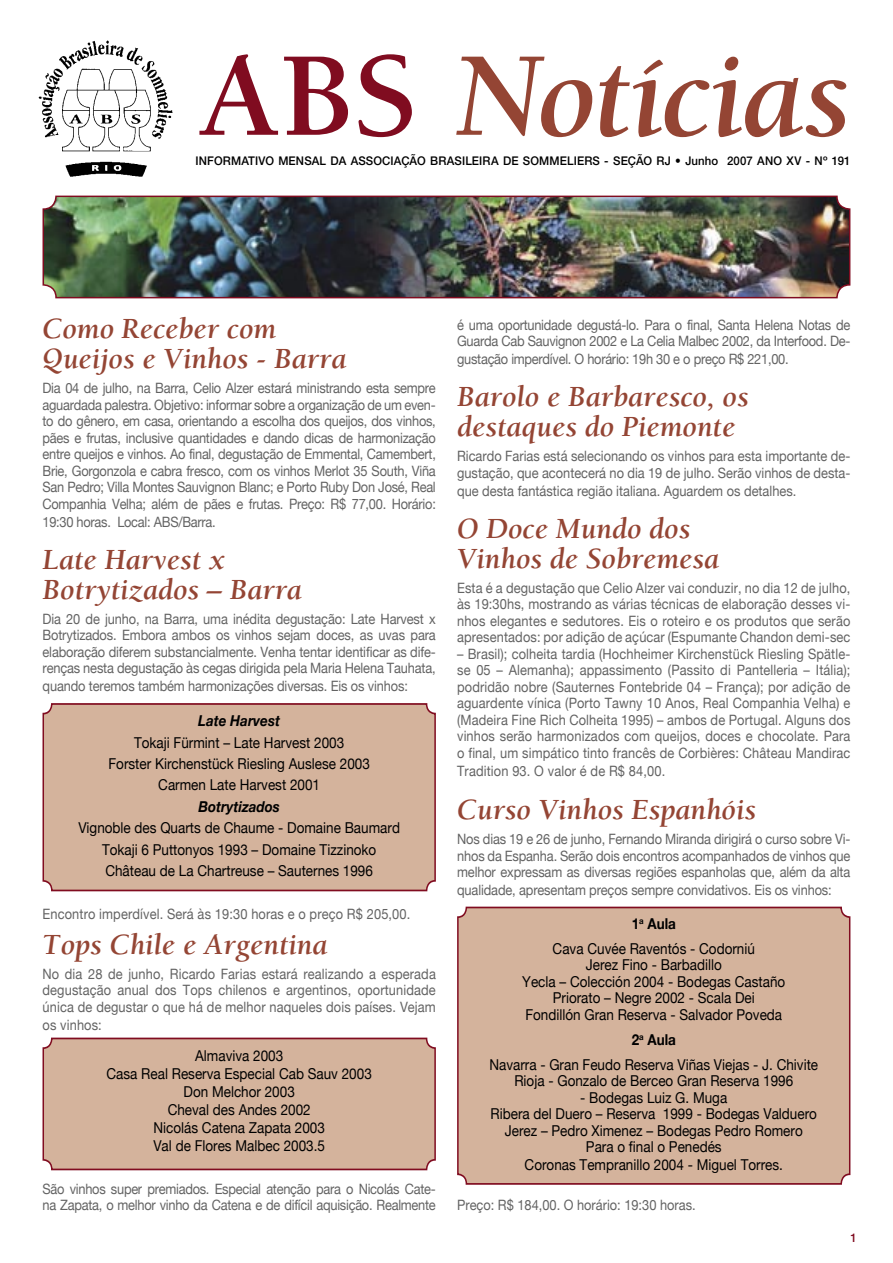
<style>
.page{position:relative;width:893px;height:1263px;background:#fff}
.page>*{position:absolute;margin:0;border:0;box-sizing:border-box;transform-origin:0 0}
.t1{font:italic 700 123px "Berkeley";letter-spacing:-.02em;color:#944534}
.TT_CAPA{font:italic 700 30px/30px "Berkeley";color:#944534}
.t2{font:15px "Helvetica Neue";color:#000;scale:.9 1}
.t3{font:italic 700 15px "Helvetica Neue";color:#000;scale:.9 1}
.t4{font:700 15px "Helvetica Neue";color:#000;scale:.9 1}
.t5{font:14.25px/16.5px "Helvetica Neue";letter-spacing:-.01em;color:#636363;text-align:justify;scale:.9 1}
.t6{font:14.25px "Helvetica Neue";letter-spacing:.01em;color:#636363;scale:.9 1}
.t7{font:500 12px "Helvetica Neue";letter-spacing:.01em;color:#000;scale:.95 1}
.t8{font:500 12px "Helvetica Neue";color:#800c20;scale:.95 1}
.s1{font-style:normal;color:#800c20}
</style>
<div class="page">
<div style="left:42px;top:1037px;width:394px;height:134px;background:#d4b39c"></div>
<div style="left:42px;top:703px;width:394px;height:189px;background:#d4b39c"></div>
<div style="left:457px;top:906px;width:394px;height:279px;background:#d4b39c"></div>
<img style="left:38px;top:40px;width:135px;height:137px">
<img style="left:42px;top:195px;width:809px;height:104px">
<p class="t1" style="left:198px;top:31px;width:654px"><span class="s1">ABS</span> Notícias</p>
<p class="t7" style="left:196px;top:154px;width:691px">INFORMATIVO MENSAL DA ASSOCIAÇÃO BRASILEIRA DE SOMMELIERS - SEÇÃO RJ • Junho 2007 ANO XV - Nº 191</p>
<p class="TT_CAPA" style="left:43px;top:314px;width:305px">Como Receber com<br>Queijos e Vinhos - Barra</p>
<p class="t5" style="left:43px;top:380px;width:439px">Dia 04 de julho, na Barra, Celio Alzer estará ministrando esta sempre aguardada palestra. Objetivo: informar sobre a organização de um even&shy;to do gênero, em casa, orientando a escolha dos queijos, dos vinhos, pães e frutas, inclusive quantidades e dando dicas de harmonização entre queijos e vinhos. Ao final, degustação de Emmental, Camembert, Brie, Gorgonzola e cabra fresco, com os vinhos Merlot 35 South, Viña San Pedro; Villa Montes Sauvignon Blanc; e Porto Ruby Don José, Real Companhia Velha; além de pães e frutas. Preço: R$ 77,00. Horário:</p>
<p class="t5" style="left:43px;top:513px;width:194px">19:30 horas. Local: ABS/Barra.</p>
<p class="TT_CAPA" style="left:43px;top:545px;width:261px">Late Harvest x<br>Botrytizados – Barra</p>
<p class="t5" style="left:43px;top:610px;width:439px">Dia 20 de junho, na Barra, uma inédita degustação: Late Harvest x Botrytizados. Embora ambos os vinhos sejam doces, as uvas para elaboração diferem substancialmente. Venha tentar identificar as dife&shy;renças nesta degustação às cegas dirigida pela Maria Helena Tauhata,</p>
<p class="t5" style="left:43px;top:678px;width:407px">quando teremos também harmonizações diversas. Eis os vinhos:</p>
<p class="t3" style="left:198px;top:712px;width:92px">Late Harvest</p>
<p class="t2" style="left:134px;top:733px;width:235px">Tokaji Fürmint – Late Harvest 2003</p>
<p class="t2" style="left:109px;top:755px;width:292px">Forster Kirchenstück Riesling Auslese 2003</p>
<p class="t2" style="left:158px;top:776px;width:181px">Carmen Late Harvest 2001</p>
<p class="t3" style="left:199px;top:797px;width:92px">Botrytizados</p>
<p class="t2" style="left:78px;top:819px;width:359px">Vignoble des Quarts de Chaume - Domaine Baumard</p>
<p class="t2" style="left:102px;top:840px;width:306px">Tokaji 6 Puttonyos 1993 – Domaine Tizzinoko</p>
<p class="t2" style="left:105px;top:862px;width:299px">Château de La Chartreuse – Sauternes 1996</p>
<p class="t6" style="left:43px;top:905px;width:410px">Encontro imperdível. Será às 19:30 horas e o preço R$ 205,00.</p>
<p class="TT_CAPA" style="left:43px;top:930px;width:286px">Tops Chile e Argentina</p>
<p class="t5" style="left:43px;top:965px;width:439px">No dia 28 de junho, Ricardo Farias estará realizando a esperada degustação anual dos Tops chilenos e argentinos, oportunidade única de degustar o que há de melhor naqueles dois países. Vejam</p>
<p class="t6" style="left:43px;top:1016px;width:67px">os vinhos:</p>
<p class="t2" style="left:195px;top:1046px;width:99px">Almaviva 2003</p>
<p class="t2" style="left:107px;top:1064px;width:296px">Casa Real Reserva Especial Cab Sauv 2003</p>
<p class="t2" style="left:184px;top:1082px;width:125px">Don Melchor 2003</p>
<p class="t2" style="left:168px;top:1100px;width:160px">Cheval des Andes 2002</p>
<p class="t2" style="left:153px;top:1118px;width:192px">Nicolás Catena Zapata 2003</p>
<p class="t2" style="left:153px;top:1136px;width:192px">Val de Flores Malbec 2003.5</p>
<p class="t5" style="left:43px;top:1180px;width:439px">São vinhos super premiados. Especial atenção para o Nicolás Cate&shy;na Zapata, o melhor vinho da Catena e de difícil aquisição. Realmente</p>
<p class="t5" style="left:457px;top:316px;width:439px">é uma oportunidade degustá-lo. Para o final, Santa Helena Notas de<br>Guarda Cab Sauvignon 2002 e La Celia Malbec 2002, da Interfood. De-</p>
<p class="t5" style="left:457px;top:351px;width:370px">gustação imperdível. O horário: 19h 30 e o preço R$ 221,00.</p>
<p class="TT_CAPA" style="left:457px;top:382px;width:293px">Barolo e Barbaresco, os destaques do Piemonte</p>
<p class="t5" style="left:457px;top:448px;width:439px">Ricardo Farias está selecionando os vinhos para esta importante de&shy;gustação, que acontecerá no dia 19 de julho. Serão vinhos de desta-</p>
<p class="t5" style="left:457px;top:482px;width:378px">que desta fantástica região italiana. Aguardem os detalhes.</p>
<p class="TT_CAPA" style="left:457px;top:514px;width:264px">O Doce Mundo dos<br>Vinhos de Sobremesa</p>
<p class="t5" style="left:457px;top:579px;width:439px">Esta é a degustação que Celio Alzer vai conduzir, no dia 12 de julho, às 19:30hs, mostrando as várias técnicas de elaboração desses vi&shy;nhos elegantes e sedutores. Eis o roteiro e os produtos que serão apresentados: por adição de açúcar (Espumante Chandon demi-sec</p>
<p class="t5" style="left:457px;top:645px;width:439px">– Brasil); colheita tardia (Hochheimer Kirchenstück Riesling Spätle&shy;se 05 – Alemanha); appassimento (Passito di Pantelleria – Itália); podridão nobre (Sauternes Fontebride 04 – França); por adição de aguardente vínica (Porto Tawny 10 Anos, Real Companhia Velha) e (Madeira Fine Rich Colheita 1995) – ambos de Portugal. Alguns dos vinhos serão harmonizados com queijos, doces e chocolate. Para o final, um simpático tinto francês de Corbières: Château Mandirac</p>
<p class="t6" style="left:457px;top:762px;width:233px">Tradition 93. O valor é de R$ 84,00.</p>
<p class="TT_CAPA" style="left:457px;top:795px;width:300px">Curso Vinhos Espanhóis</p>
<p class="t5" style="left:457px;top:830px;width:439px">Nos dias 19 e 26 de junho, Fernando Miranda dirigirá o curso sobre Vi&shy;nhos da Espanha. Serão dois encontros acompanhados de vinhos que melhor expressam as diversas regiões espanholas que, além da alta</p>
<p class="t5" style="left:457px;top:881px;width:418px">qualidade, apresentam preços sempre convidativos. Eis os vinhos:</p>
<p class="t4" style="left:632px;top:914px;width:51px">1<sup>a</sup> Aula</p>
<p class="t2" style="left:553px;top:939px;width:226px">Cava Cuvée Raventós - Codorniú</p>
<p class="t2" style="left:586px;top:956px;width:153px">Jerez Fino - Barbadillo</p>
<p class="t2" style="left:522px;top:972px;width:294px">Yecla – Colección 2004 - Bodegas Castaño</p>
<p class="t2" style="left:553px;top:989px;width:226px">Priorato – Negre 2002 - Scala Dei</p>
<p class="t2" style="left:525px;top:1005px;width:287px">Fondillón Gran Reserva - Salvador Poveda</p>
<p class="t4" style="left:632px;top:1030px;width:51px">2<sup>a</sup> Aula</p>
<p class="t2" style="left:489px;top:1055px;width:367px">Navarra - Gran Feudo Reserva Viñas Viejas - J. Chivite</p>
<p class="t2" style="left:514px;top:1072px;width:311px">Rioja - Gonzalo de Berceo Gran Reserva 1996</p>
<p class="t2" style="left:580px;top:1088px;width:165px">- Bodegas Luiz G. Muga</p>
<p class="t2" style="left:491px;top:1105px;width:364px">Ribera del Duero – Reserva 1999 - Bodegas Valduero</p>
<p class="t2" style="left:505px;top:1121px;width:333px">Jerez – Pedro Ximenez – Bodegas Pedro Romero</p>
<p class="t2" style="left:586px;top:1138px;width:152px">Para o final o Penedés</p>
<p class="t2" style="left:525px;top:1156px;width:288px">Coronas Tempranillo 2004 - Miguel Torres.</p>
<p class="t5" style="left:457px;top:1196px;width:267px">Preço: R$ 184,00. O horário: 19:30 horas.</p>
<p class="t8" style="left:850px;top:1230px;width:8px">1</p>
</div>
